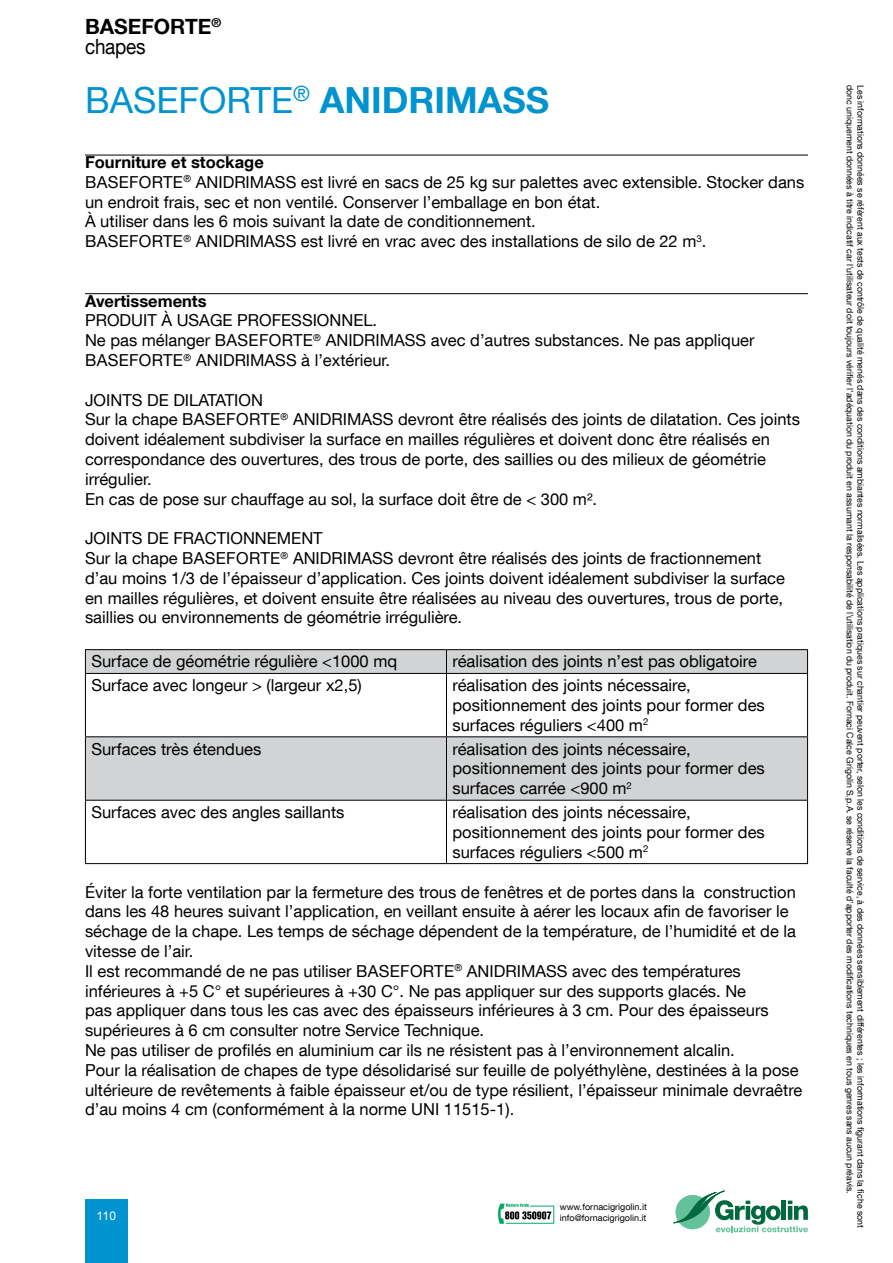
<style>
.page{position:relative;width:893px;height:1263px;background:#fff}
.page>*{position:absolute;margin:0;border:0;box-sizing:border-box;transform-origin:0 0}
.t1{font:700 36px "Helvetica Neue LT Com";color:#0093d0}
.t2{font:700 21px/19.5px "Helvetica Neue LT Com";color:#000}
.t3{font:16.5px/19.8px "Helvetica Neue LT Com";color:#000}
.t4{font:700 16.5px "Helvetica Neue LT Com";color:#000}
.t5{font:12px "Arial";color:#fff}
.t6{font:9px "Helvetica Neue LT Com";color:#000}
.s1{font-weight:400}
.s2{font-weight:700}
</style>
<div class="page">
<svg style="left:673px;top:1191px;width:135px;height:41px"></svg>
<div style="left:85px;top:1199px;width:43px;height:64px;background:#0093d0"></div>
<svg style="left:498px;top:1203px;width:56px;height:21px"></svg>
<hr style="left:85px;top:155px;width:723px;height:1px;background:#000">
<hr style="left:85px;top:293px;width:723px;height:1px;background:#000">
<svg style="left:86px;top:650px;width:721px;height:150px;fill:#d1d3d4"></svg>
<hr style="left:85px;top:649px;width:361px;height:1px;background:#000">
<svg style="left:85px;top:650px;width:1px;height:23px"></svg>
<hr style="left:446px;top:649px;width:362px;height:1px;background:#000">
<svg style="left:446px;top:650px;width:1px;height:23px"></svg>
<svg style="left:807px;top:650px;width:1px;height:23px"></svg>
<hr style="left:85px;top:673px;width:361px;height:1px;background:#000">
<hr style="left:85px;top:674px;width:1px;height:62px;background:#000">
<hr style="left:446px;top:673px;width:362px;height:1px;background:#000">
<hr style="left:446px;top:674px;width:1px;height:62px;background:#000">
<hr style="left:807px;top:674px;width:1px;height:62px;background:#000">
<hr style="left:85px;top:736px;width:361px;height:1px;background:#000">
<hr style="left:85px;top:737px;width:1px;height:63px;background:#000">
<hr style="left:446px;top:736px;width:362px;height:1px;background:#000">
<hr style="left:446px;top:737px;width:1px;height:63px;background:#000">
<hr style="left:807px;top:737px;width:1px;height:63px;background:#000">
<hr style="left:85px;top:800px;width:361px;height:1px;background:#000">
<hr style="left:85px;top:800px;width:1px;height:63px;background:#000">
<hr style="left:446px;top:800px;width:362px;height:1px;background:#000">
<hr style="left:446px;top:800px;width:1px;height:63px;background:#000">
<hr style="left:807px;top:800px;width:1px;height:63px;background:#000">
<hr style="left:85px;top:863px;width:361px;height:1px;background:#000">
<hr style="left:446px;top:863px;width:362px;height:1px;background:#000">
<p class="t2" style="left:85px;top:16px;width:138px">BASEFORTE<sup>® </sup><span class="s1">chapes</span></p>
<h1 class="t1" style="left:85px;top:77px;width:466px"><span class="s1">BASEFORTE</span><sup>®</sup> ANIDRIMASS</h1>
<p class="t3" style="left:85px;top:152px;width:721px"><span class="s2">Fourniture et stockage<br></span>BASEFORTE<sup>®</sup> ANIDRIMASS est livré en sacs de 25 kg sur palettes avec extensible. Stocker dans un endroit frais, sec et non ventilé. Conserver l’emballage en bon état.<br>À utiliser dans les 6 mois suivant la date de conditionnement.<br>BASEFORTE<sup>®</sup> ANIDRIMASS est livré en vrac avec des installations de silo de 22 m<sup>3</sup>.</p>
<p class="t4" style="left:85px;top:290px;width:123px">Avertissements</p>
<p class="t3" style="left:85px;top:310px;width:671px">PRODUIT À USAGE PROFESSIONNEL.<br>Ne pas mélanger BASEFORTE<sup>®</sup> ANIDRIMASS avec d’autres substances. Ne pas appliquer<br>BASEFORTE<sup>®</sup> ANIDRIMASS à l’extérieur.</p>
<p class="t3" style="left:85px;top:389px;width:716px">JOINTS DE DILATATION<br>Sur la chape BASEFORTE<sup>®</sup> ANIDRIMASS devront être réalisés des joints de dilatation. Ces joints doivent idéalement subdiviser la surface en mailles régulières et doivent donc être réalisés en correspondance des ouvertures, des trous de porte, des saillies ou des milieux de géométrie irrégulier.<br>En cas de pose sur chauffage au sol, la surface doit être de &lt; 300 m².</p>
<p class="t3" style="left:85px;top:528px;width:701px">JOINTS DE FRACTIONNEMENT<br>Sur la chape BASEFORTE<sup>®</sup> ANIDRIMASS devront être réalisés des joints de fractionnement d’au moins 1/3 de l’épaisseur d’application. Ces joints doivent idéalement subdiviser la surface en mailles régulières, et doivent ensuite être réalisées au niveau des ouvertures, trous de porte, saillies ou environnements de géométrie irrégulière.</p>
<p class="t3" style="left:91px;top:651px;width:307px">Surface de géométrie régulière &lt;1000 mq</p>
<p class="t3" style="left:452px;top:651px;width:306px">réalisation des joints n’est pas obligatoire</p>
<p class="t3" style="left:91px;top:675px;width:272px">Surface avec longeur &gt; (largeur x2,5)</p>
<p class="t3" style="left:452px;top:675px;width:314px">réalisation des joints nécessaire, positionnement des joints pour former des surfaces réguliers &lt;400 m<sup>2</sup></p>
<p class="t3" style="left:91px;top:738px;width:171px">Surfaces très étendues</p>
<p class="t3" style="left:452px;top:738px;width:314px">réalisation des joints nécessaire, positionnement des joints pour former des surfaces carrée &lt;900 m<sup>2</sup></p>
<p class="t3" style="left:91px;top:802px;width:255px">Surfaces avec des angles saillants</p>
<p class="t3" style="left:452px;top:802px;width:314px">réalisation des joints nécessaire, positionnement des joints pour former des surfaces réguliers &lt;500 m<sup>2</sup></p>
<p class="t3" style="left:85px;top:881px;width:719px">Éviter la forte ventilation par la fermeture des trous de fenêtres et de portes dans la construction dans les 48 heures suivant l’application, en veillant ensuite à aérer les locaux afin de favoriser le séchage de la chape. Les temps de séchage dépendent de la température, de l’humidité et de la vitesse de l’air.<br>Il est recommandé de ne pas utiliser BASEFORTE<sup>®</sup> ANIDRIMASS avec des températures inférieures à +5 C° et supérieures à +30 C°. Ne pas appliquer sur des supports glacés. Ne<br>pas appliquer dans tous les cas avec des épaisseurs inférieures à 3 cm. Pour des épaisseurs supérieures à 6 cm consulter notre Service Technique.<br>Ne pas utiliser de profilés en aluminium car ils ne résistent pas à l’environnement alcalin.<br>Pour la réalisation de chapes de type désolidarisé sur feuille de polyéthylène, destinées à la pose ultérieure de revêtements à faible épaisseur et/ou de type résilient, l’épaisseur minimale devraêtre d’au moins 4 cm (conformément à la norme UNI 11515-1).</p>
<p class="t6" style="left:560px;top:1201px;width:88px">www.fornacigrigolin.it</p>
<p class="t5" style="left:96px;top:1208px;width:21px">110</p>
<p class="t6" style="left:560px;top:1212px;width:88px">info@fornacigrigolin.it</p>
<p class="t6" style="left:855px;top:85px;width:1110px;rotate:90deg">donc uniquement données à titre indicatif car l’utilisateur doit toujours vérifier l’adéquation du produit en assumant la responsabilité de l’utilisation du produit. Fornaci Calce Grigolin S.p.A. se réserve la faculté d’apporter des modifications techniques en tous genres sans aucun préavis.</p>
<p class="t6" style="left:866px;top:85px;width:1144px;rotate:90deg">Les informations données se réfèrent aux tests de contrôle de qualité menés dans des conditions ambiantes normalisées. Les applications pratiques sur chantier peuvent porter, selon les conditions de service, à des données sensiblement différentes ; les informations figurant dans la fiche sont</p>
</div>
